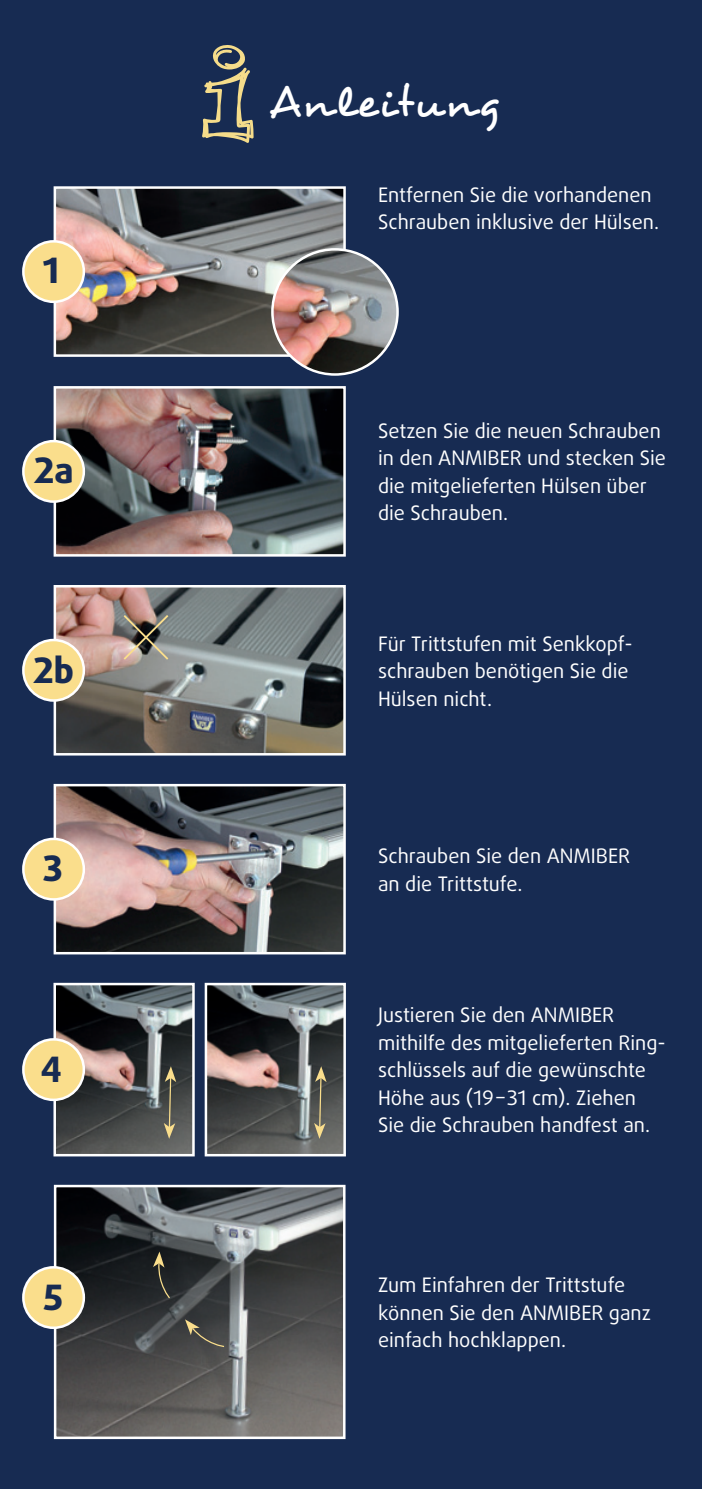
<style>
.page{position:relative;width:702px;height:1489px;background:#fff}
.page>*{position:absolute;margin:0;border:0;box-sizing:border-box;transform-origin:0 0}
.t1{font:44.25px "Desyrel";letter-spacing:.045em;color:#fff}
.t2{font:800 35px "Daxline Pro";color:#172b52}
.t3{font:20px/27.5px "Daxline Pro";color:#fff}
</style>
<div class="page">
<div style="left:0;top:0;width:702px;height:1488px;background:#172b52"></div>
<img style="left:57px;top:189px;width:286px;height:165px">
<div style="left:54px;top:186px;width:292px;height:171px;border:2px solid #fff"></div>
<img style="left:272px;top:249px;width:125px;height:125px;border-radius:63px">
<div style="left:23px;top:241px;width:61px;height:61px;background:#fade8c;border-radius:50%"></div>
<div style="left:22px;top:240px;width:63px;height:63px;border:2px solid #fff;border-radius:50%"></div>
<img style="left:57px;top:786px;width:286px;height:165px">
<div style="left:54px;top:783px;width:292px;height:171px;border:2px solid #fff"></div>
<div style="left:23px;top:838px;width:61px;height:61px;background:#fade8c;border-radius:50%"></div>
<div style="left:22px;top:837px;width:63px;height:63px;border:2px solid #fff;border-radius:50%"></div>
<img style="left:57px;top:1187px;width:285px;height:248px">
<div style="left:54px;top:1184px;width:291px;height:254px;border:2px solid #fff"></div>
<div style="left:23px;top:1267px;width:61px;height:60px;background:#fade8c;border-radius:50%"></div>
<div style="left:22px;top:1265px;width:63px;height:63px;border:2px solid #fff;border-radius:50%"></div>
<svg style="left:185px;top:1319px;width:40px;height:28px"></svg>
<svg style="left:153px;top:1251px;width:18px;height:48px"></svg>
<img style="left:208px;top:985px;width:135px;height:168px">
<div style="left:205px;top:982px;width:141px;height:174px;border:2px solid #fff"></div>
<img style="left:56px;top:985px;width:136px;height:168px">
<div style="left:53px;top:982px;width:142px;height:174px;border:2px solid #fff"></div>
<div style="left:23px;top:1039px;width:61px;height:60px;background:#fade8c;border-radius:50%"></div>
<div style="left:22px;top:1038px;width:63px;height:63px;border:2px solid #fff;border-radius:50%"></div>
<svg style="left:314px;top:1066px;width:12px;height:72px"></svg>
<svg style="left:164px;top:1066px;width:12px;height:72px"></svg>
<img style="left:57px;top:389px;width:286px;height:164px">
<div style="left:54px;top:386px;width:292px;height:170px;border:2px solid #fff"></div>
<div style="left:23px;top:441px;width:61px;height:60px;background:#fade8c;border-radius:50%"></div>
<div style="left:22px;top:440px;width:63px;height:63px;border:2px solid #fff;border-radius:50%"></div>
<img style="left:57px;top:588px;width:286px;height:164px">
<div style="left:54px;top:585px;width:292px;height:170px;border:2px solid #fff"></div>
<div style="left:23px;top:640px;width:61px;height:60px;background:#fade8c;border-radius:50%"></div>
<div style="left:22px;top:638px;width:63px;height:63px;border:2px solid #fff;border-radius:50%"></div>
<svg style="left:122px;top:613px;width:48px;height:48px"></svg>
<svg style="left:202px;top:45px;width:51px;height:98px"></svg>
<h2 class="t2" style="left:43px;top:247px;width:17px">1</h2>
<h2 class="t2" style="left:34px;top:447px;width:41px">2a</h2>
<h2 class="t2" style="left:33px;top:646px;width:42px">2b</h2>
<h2 class="t2" style="left:43px;top:845px;width:21px">3</h2>
<h2 class="t2" style="left:41px;top:1045px;width:22px">4</h2>
<h2 class="t2" style="left:44px;top:1273px;width:21px">5</h2>
<h1 class="t1" style="left:269px;top:75px;width:232px">Anleitung</h1>
<p class="t3" style="left:378px;top:181px;width:282px">Entfernen Sie die vorhandenen<br>Schrauben inklusive der Hülsen.</p>
<p class="t3" style="left:378px;top:417px;width:289px">Setzen Sie die neuen Schrauben in den ANMIBER und stecken Sie die mitgelieferten Hülsen über die Schrauben.</p>
<p class="t3" style="left:378px;top:629px;width:256px">Für Trittstufen mit Senkkopf&shy;schrauben benötigen Sie die<br>Hülsen nicht.</p>
<p class="t3" style="left:378px;top:842px;width:253px">Schrauben Sie den ANMIBER</p>
<p class="t3" style="left:378px;top:870px;width:146px">an die Trittstufe.</p>
<p class="t3" style="left:378px;top:1001px;width:289px">Justieren Sie den ANMIBER mithilfe des mitgelieferten Ring&shy;schlüssels auf die gewünschte<br>Höhe aus (19–31 cm). Ziehen<br>Sie die Schrauben handfest an.</p>
<p class="t3" style="left:378px;top:1271px;width:274px">Zum Einfahren der Trittstufe können Sie den ANMIBER ganz einfach hochklappen.</p>
</div>
